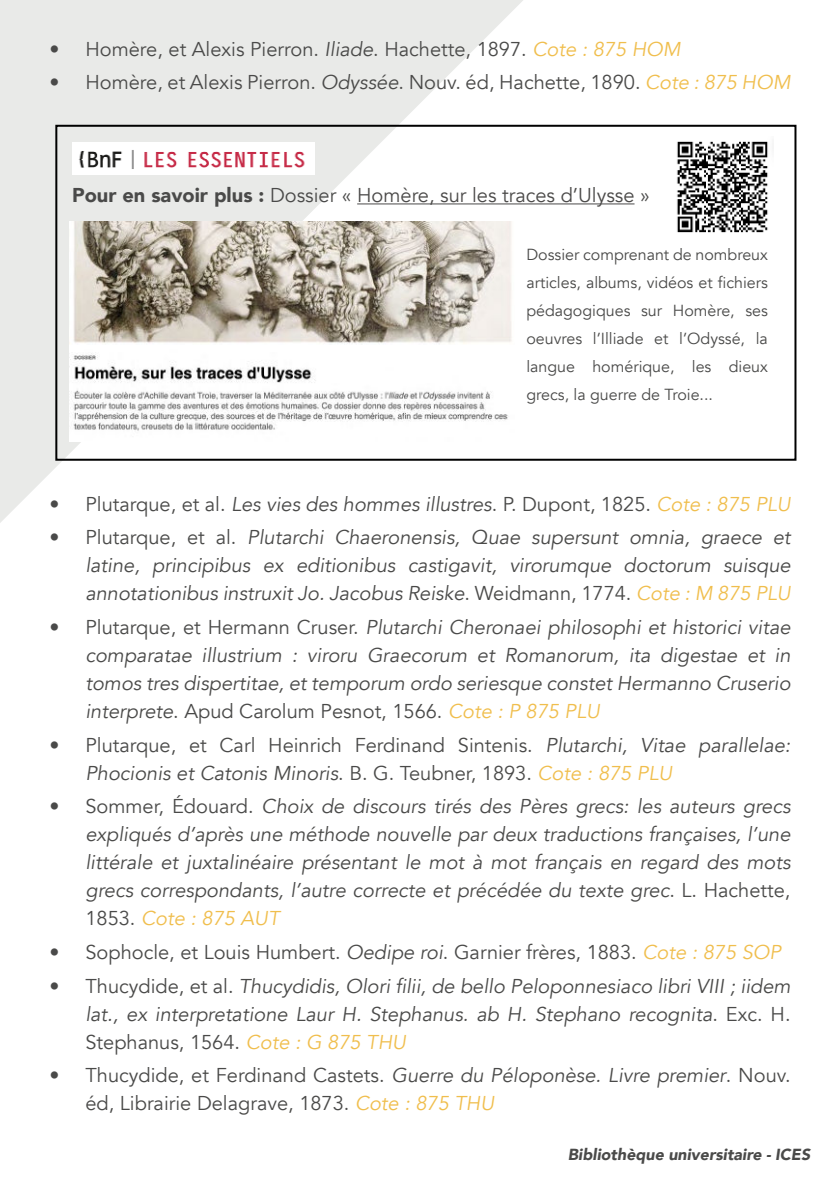
<style>
.page{position:relative;width:840px;height:1191px;background:#fff}
.page>*{position:absolute;margin:0;border:0;box-sizing:border-box;transform-origin:0 0}
.t1{font:italic 20px/28px "Avenir";color:#4a4a49;text-align:justify}
.t2{font:20px/28px "Avenir";color:#4a4a49}
.t3{font:20px "Avenir";color:#4b4a49}
.t4{font:16px/28px "Avenir";color:#4a4a49;text-align:justify}
.t5{font:italic 900 16px "Avenir";color:#4a4a49}
.s1{font-style:italic}
.s2{font-style:italic;color:#f0be4d}
.s3{font-weight:900;color:#4a4a49}
.s4{color:#4a4a49}
.s5{font-style:normal}
.s6{color:#f0be4d}
</style>
<div class="page">
<svg style="left:0;top:0;width:567px;height:523px;fill:#e9eae8"></svg>
<div style="left:55px;top:125px;width:741px;height:336px;border:2px solid #000"></div>
<img style="left:72px;top:143px;width:242px;height:32px">
<hr style="left:357px;top:203px;width:277px;height:1px;background:#4b4a49">
<img style="left:70px;top:222px;width:444px;height:220px">
<img style="left:676px;top:141px;width:92px;height:92px">
<p class="t2" style="left:49px;top:37px;width:632px">• Homère, et Alexis Pierron. <span class="s1">Iliade</span>. Hachette, 1897. <span class="s2">Cote : 875 HOM</span></p>
<p class="t2" style="left:49px;top:71px;width:742px">• Homère, et Alexis Pierron. <span class="s1">Odyssée</span>. Nouv. éd, Hachette, 1890. <span class="s2">Cote : 875 HOM</span></p>
<p class="t3" style="left:72px;top:187px;width:579px"><span class="s3">Pour en savoir plus :</span> <span class="s4">Dossier «</span> Homère, sur les traces d’Ulysse <span class="s4">»</span></p>
<p class="t4" style="left:526px;top:242px;width:243px">Dossier comprenant de nombreux articles, albums, vidéos et fichiers pédagogiques sur Homère, ses oeuvres l’Illiade et l’Odyssé, la langue homérique, les dieux grecs, la guerre de Troie...</p>
<p class="t2" style="left:49px;top:492px;width:742px">• Plutarque, et al. <span class="s1">Les vies des hommes illustres</span>. P. Dupont, 1825. <span class="s2">Cote : 875 PLU</span></p>
<p class="t1" style="left:85px;top:525px;width:706px;text-indent:-36px"><span class="s5">• Plutarque, et al.</span> Plutarchi Chaeronensis, Quae supersunt omnia, graece et latine, principibus ex editionibus castigavit, virorumque doctorum suisque annotationibus instruxit Jo. Jacobus Reiske<span class="s5">. Weidmann, 1774.</span> <span class="s6">Cote : M 875 PLU</span></p>
<p class="t1" style="left:85px;top:615px;width:706px;text-indent:-36px"><span class="s5">• Plutarque, et Hermann Cruser.</span> Plutarchi Cheronaei philosophi et historici vitae comparatae illustrium : viroru Graecorum et Romanorum, ita digestae et in tomos tres dispertitae, et temporum ordo seriesque constet Hermanno Cruserio interprete<span class="s5">. Apud Carolum Pesnot, 1566.</span> <span class="s6">Cote : P 875 PLU</span></p>
<p class="t2" style="left:85px;top:733px;width:706px;text-indent:-36px">• Plutarque, et Carl Heinrich Ferdinand Sintenis. <span class="s1">Plutarchi, Vitae parallelae:<br>Phocionis et Catonis Minoris</span>. B. G. Teubner, 1893. <span class="s2">Cote : 875 PLU</span></p>
<p class="t1" style="left:85px;top:794px;width:706px;text-indent:-36px"><span class="s5">• Sommer, Édouard.</span> Choix de discours tirés des Pères grecs: les auteurs grecs expliqués d’après une méthode nouvelle par deux traductions françaises, l’une littérale et juxtalinéaire présentant le mot à mot français en regard des mots grecs correspondants, l’autre correcte et précédée du texte grec<span class="s5">. L. Hachette, 1853.</span> <span class="s6">Cote : 875 AUT</span></p>
<p class="t2" style="left:49px;top:940px;width:732px">• Sophocle, et Louis Humbert. <span class="s1">Oedipe roi</span>. Garnier frères, 1883. <span class="s2">Cote : 875 SOP</span></p>
<p class="t1" style="left:85px;top:972px;width:706px;text-indent:-36px"><span class="s5">• Thucydide, et al.</span> Thucydidis, Olori filii, de bello Peloponnesiaco libri VIII ; iidem lat., ex interpretatione Laur H. Stephanus. ab H. Stephano recognita<span class="s5">. Exc. H.<br>Stephanus, 1564.</span> <span class="s6">Cote : G 875 THU</span></p>
<p class="t2" style="left:85px;top:1063px;width:706px;text-indent:-36px">• Thucydide, et Ferdinand Castets. <span class="s1">Guerre du Péloponèse. Livre premier</span>. Nouv. éd, Librairie Delagrave, 1873. <span class="s2">Cote : 875 THU</span></p>
<p class="t5" style="left:567px;top:1147px;width:244px">Bibliothèque universitaire - ICES</p>
</div>
